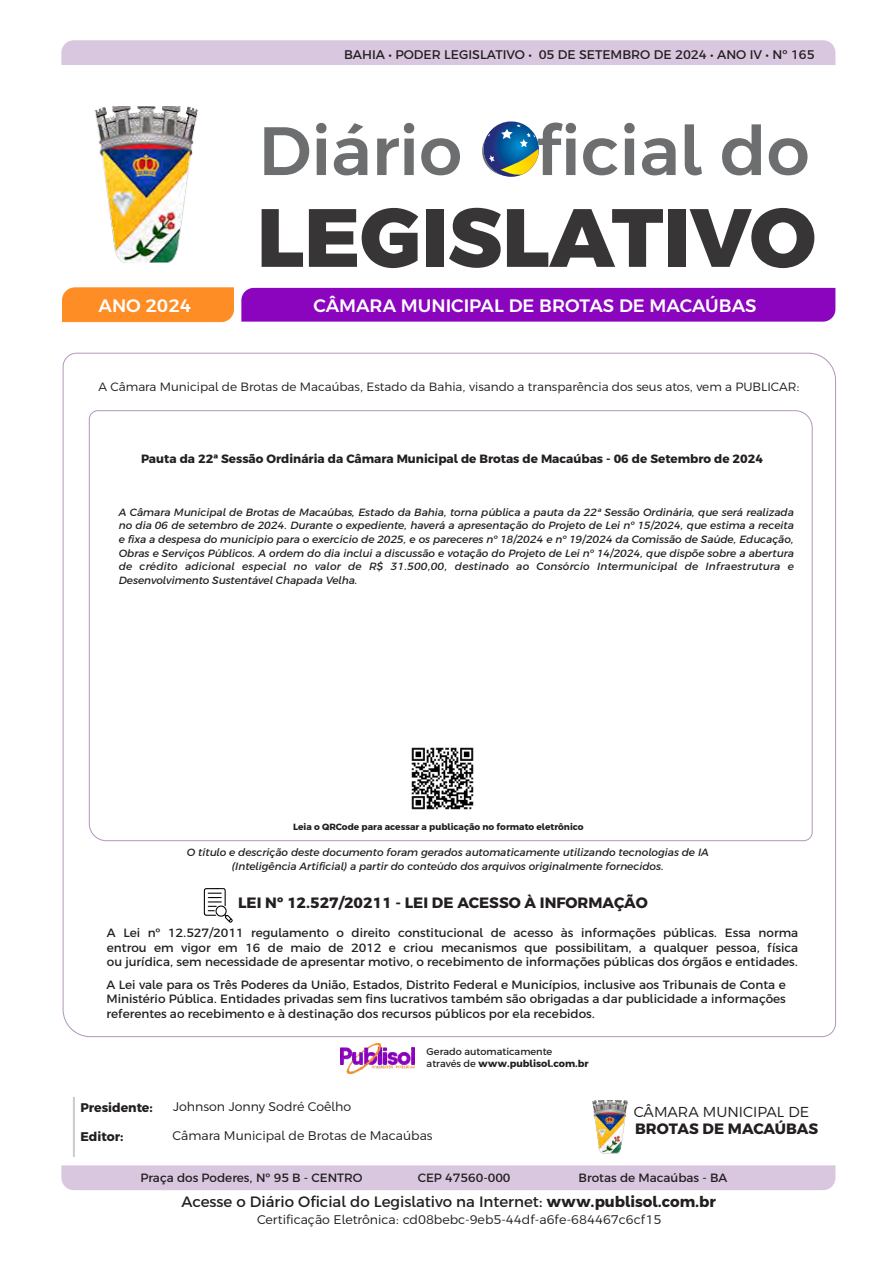
<style>
.page{position:relative;width:893px;height:1263px;background:#fff}
.page>*{position:absolute;margin:0;border:0;box-sizing:border-box;transform-origin:0 0}
.t1{font:800 82.5px "Argentum Sans";color:#383536}
.t2{font:500 68.25px "Argentum Sans";color:#6d6e70}
.t3{font:500 18px "Argentum Sans";color:#fff}
.t4{font:15px "Argentum Sans";color:#231f20}
.t5{font:700 15px "Argentum Sans";color:#231f20}
.t6{font:300 14.4px "Argentum Sans";color:#231f20}
.t7{font:300 12.45px "Argentum Sans";color:#231f20}
.t8{font:12.45px "Argentum Sans";color:#231f20}
.t9{font:700 12.45px "Argentum Sans";color:#231f20}
.t10{font:12px/14.2px "Argentum Sans";color:#231f20;text-align:justify}
.t11{font:300 12px "Argentum Sans";color:#231f20}
.t12{font:700 12px "Argentum Sans";color:#231f20}
.t13{font:italic 10.5px/13.6px "Argentum Sans";color:#231f20;text-align:center}
.t14{font:9.75px/11.6px "Argentum Sans";color:#231f20}
.t15{font:700 9px "Argentum Sans";color:#231f20}
.s1{font-weight:700}
</style>
<div class="page">
<div style="left:61px;top:40px;width:774px;height:25px;background:#d9c7e0"></div>
<div style="left:61px;top:1165px;width:774px;height:25px;background:#d9c7e0"></div>
<svg style="left:62px;top:352px;width:774px;height:685px"></svg>
<div style="left:73px;top:1097px;width:2px;height:59px;background:#a7a9ac;border:1px solid #ccc"></div>
<svg style="left:484px;top:121px;width:55px;height:56px"></svg>
<div style="left:241px;top:288px;width:594px;height:34px;background:#8b05be"></div>
<div style="left:62px;top:287px;width:172px;height:35px;background:#fe8d25"></div>
<img style="left:592px;top:1100px;width:36px;height:53px">
<img style="left:94px;top:107px;width:104px;height:156px">
<svg style="left:204px;top:888px;width:30px;height:35px"></svg>
<img style="left:340px;top:1043px;width:75px;height:30px">
<svg style="left:88px;top:410px;width:725px;height:431px"></svg>
<img style="left:410px;top:746px;width:64px;height:64px">
<p class="t8" style="left:344px;top:47px;width:472px">BAHIA • PODER LEGISLATIVO • 05 DE SETEMBRO DE 2024 • ANO IV • Nº 165</p>
<h2 class="t2" style="left:259px;top:112px;width:553px">Diário Oficial do</h2>
<h1 class="t1" style="left:257px;top:191px;width:561px">LEGISLATIVO</h1>
<h3 class="t3" style="left:99px;top:295px;width:94px">ANO 2024</h3>
<h3 class="t3" style="left:313px;top:295px;width:444px">CÂMARA MUNICIPAL DE BROTAS DE MACAÚBAS</h3>
<p class="t11" style="left:98px;top:380px;width:703px">A Câmara Municipal de Brotas de Macaúbas, Estado da Bahia, visando a transparência dos seus atos, vem a PUBLICAR:</p>
<p class="t12" style="left:141px;top:451px;width:624px">Pauta da 22ª Sessão Ordinária da Câmara Municipal de Brotas de Macaúbas - 06 de Setembro de 2024</p>
<p class="t13" style="left:119px;top:505px;width:677px;text-align:justify">A Câmara Municipal de Brotas de Macaúbas, Estado da Bahia, torna pública a pauta da 22ª Sessão Ordinária, que será realizada no dia 06 de setembro de 2024. Durante o expediente, haverá a apresentação do Projeto de Lei nº 15/2024, que estima a receita e fixa a despesa do município para o exercício de 2025, e os pareceres nº 18/2024 e nº 19/2024 da Comissão de Saúde, Educação, Obras e Serviços Públicos. A ordem do dia inclui a discussão e votação do Projeto de Lei nº 14/2024, que dispõe sobre a abertura de crédito adicional especial no valor de R$ 31.500,00, destinado ao Consórcio Intermunicipal de Infraestrutura e Desenvolvimento Sustentável Chapada Velha.</p>
<p class="t15" style="left:293px;top:821px;width:292px">Leia o QRCode para acessar a publicação no formato eletrônico</p>
<p class="t13" style="left:187px;top:845px;width:524px">O título e descrição deste documento foram gerados automaticamente utilizando tecnologias de IA (Inteligência Artificial) a partir do conteúdo dos arquivos originalmente fornecidos.</p>
<h3 class="t5" style="left:238px;top:894px;width:411px">LEI Nº 12.527/20211 - LEI DE ACESSO À INFORMAÇÃO</h3>
<p class="t10" style="left:107px;top:926px;width:693px">A Lei nº 12.527/2011 regulamento o direito constitucional de acesso às informações públicas. Essa norma entrou em vigor em 16 de maio de 2012 e criou mecanismos que possibilitam, a qualquer pessoa, física ou jurídica, sem necessidade de apresentar motivo, o recebimento de informações públicas dos órgãos e entidades.</p>
<p class="t10" style="left:106px;top:978px;width:681px">A Lei vale para os Três Poderes da União, Estados, Distrito Federal e Municípios, inclusive aos Tribunais de Conta e Ministério Pública. Entidades privadas sem fins lucrativos também são obrigadas a dar publicidade a informações referentes ao recebimento e à destinação dos recursos públicos por ela recebidos.</p>
<p class="t14" style="left:427px;top:1046px;width:164px">Gerado automaticamente através de <span class="s1">www.publisol.com.br</span></p>
<p class="t9" style="left:81px;top:1100px;width:74px">Presidente:</p>
<p class="t9" style="left:81px;top:1130px;width:44px">Editor:</p>
<p class="t7" style="left:173px;top:1100px;width:180px">Johnson Jonny Sodré Coêlho</p>
<p class="t7" style="left:172px;top:1128px;width:262px">Câmara Municipal de Brotas de Macaúbas</p>
<h3 class="t6" style="left:634px;top:1103px;width:177px">CÂMARA MUNICIPAL DE</h3>
<h3 class="t5" style="left:635px;top:1120px;width:185px">BROTAS DE MACAÚBAS</h3>
<p class="t10" style="left:140px;top:1170px;width:224px">Praça dos Poderes, Nº 95 B - CENTRO</p>
<p class="t10" style="left:418px;top:1170px;width:94px">CEP 47560-000</p>
<p class="t10" style="left:579px;top:1170px;width:150px">Brotas de Macaúbas - BA</p>
<h3 class="t4" style="left:181px;top:1193px;width:536px">Acesse o Diário Oficial do Legislativo na Internet: <span class="s1">www.publisol.com.br</span></h3>
<p class="t7" style="left:257px;top:1212px;width:406px">Certificação Eletrônica: cd08bebc-9eb5-44df-a6fe-684467c6cf15</p>
</div>
